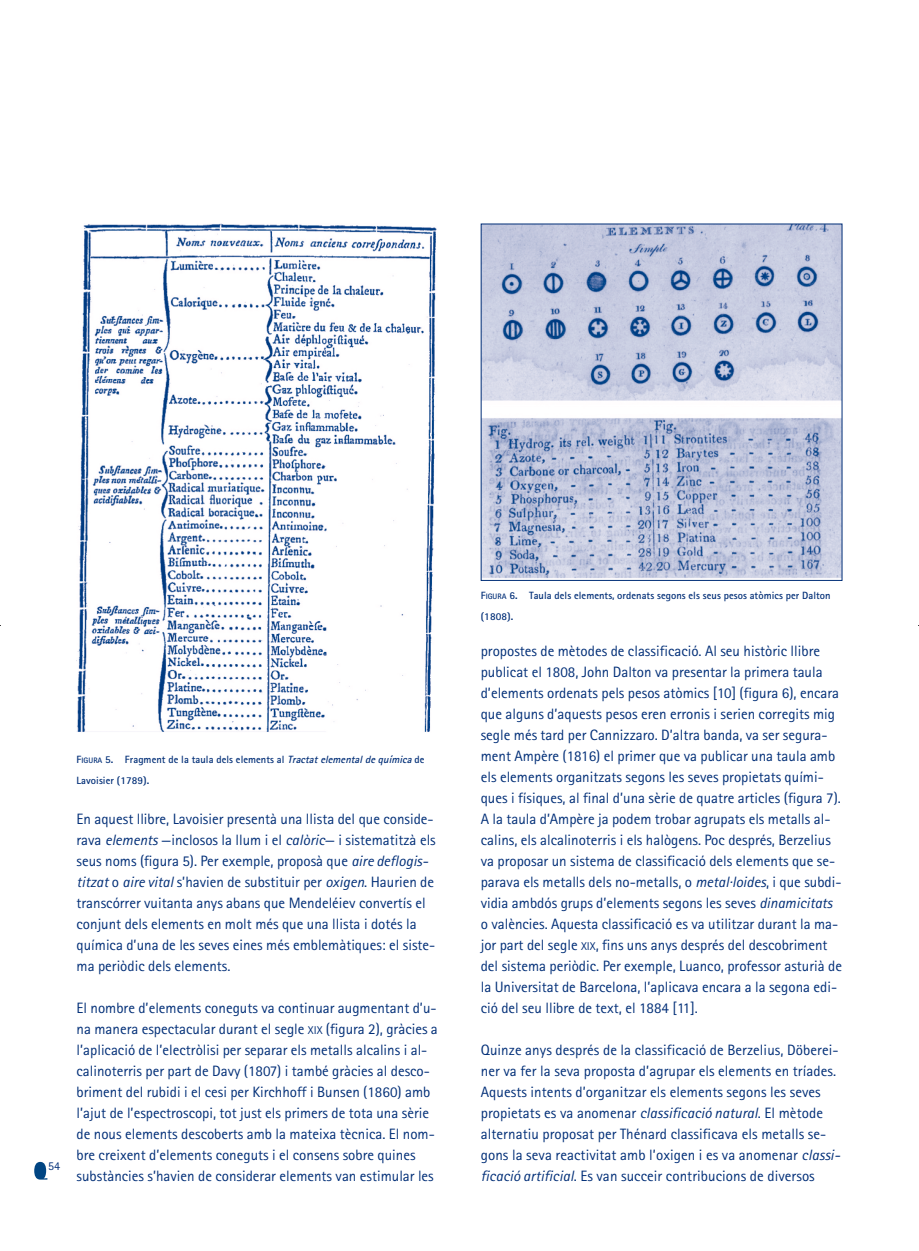
<style>
.page{position:relative;width:919px;height:1251px;background:#fff}
.page>*{position:absolute;margin:0;border:0;box-sizing:border-box;transform-origin:0 0}
.t1{font:15px/21px "Rotis Sans Serif";color:#002e77}
.t2{font:12px "Rotis Sans Serif";color:#002e77}
.t3{font:700 10.5px/21px "Rotis Sans Serif";letter-spacing:.005em;color:#002e77}
.s1{font-size:7.8px}
.s2{font-style:italic}
.s3{font-size:11.25px}
</style>
<div class="page">
<svg style="left:38px;top:1161px;width:10px;height:19px"></svg>
<svg style="left:34px;top:1162px;width:13px;height:17px"></svg>
<img style="left:77px;top:224px;width:360px;height:508px">
<img style="left:482px;top:226px;width:358px;height:353px">
<p class="t2" style="left:48px;top:1162px;width:14px">54</p>
<p class="t3" style="left:77px;top:750px;width:349px">F<span class="s1">IGURA</span> 5. Fragment de la taula dels elements al <span class="s2">Tractat elemental de química</span>de<br>Lavoisier (1789).</p>
<p class="t1" style="left:77px;top:810px;width:361px">En aquest llibre, Lavoisier presentà una llista del que conside&shy;rava <span class="s2">elements</span> —inclosos la llum i el <span class="s2">calòric</span>— i sistematitzà els seus noms (figura 5). Per exemple, proposà que <span class="s2">aire deflogis&shy;titzat</span> o <span class="s2">aire vital</span> s’havien de substituir per <span class="s2">oxigen</span>. Haurien de transcórrer vuitanta anys abans que Mendeléiev convertís el conjunt dels elements en molt més que una llista i dotés la química d’una de les seves eines més emblemàtiques: el siste&shy;ma periòdic dels elements.</p>
<p class="t1" style="left:77px;top:999px;width:363px">El nombre d’elements coneguts va continuar augmentant d’u&shy;na manera espectacular durant el segle <span class="s3">XIX</span> (figura 2), gràcies a l’aplicació de l’electròlisi per separar els metalls alcalins i al&shy;calinoterris per part de Davy (1807) i també gràcies al desco&shy;briment del rubidi i el cesi per Kirchhoff i Bunsen (1860) amb l’ajut de l’espectroscopi, tot just els primers de tota una sèrie de nous elements descoberts amb la mateixa tècnica. El nom&shy;bre creixent d’elements coneguts i el consens sobre quines substàncies s’havien de considerar elements van estimular les</p>
<p class="t3" style="left:480px;top:585px;width:351px">F<span class="s1">IGURA</span> 6. Taula dels elements, ordenats segons els seus pesos atòmics per Dalton (1808).</p>
<p class="t1" style="left:480px;top:642px;width:363px">propostes de mètodes de classificació. Al seu històric llibre publicat el 1808, John Dalton va presentar la primera taula d’elements ordenats pels pesos atòmics [10] (figura 6), encara que alguns d’aquests pesos eren erronis i serien corregits mig segle més tard per Cannizzaro. D’altra banda, va ser segura&shy;ment Ampère (1816) el primer que va publicar una taula amb els elements organitzats segons les seves propietats quími&shy;ques i físiques, al final d’una sèrie de quatre articles (figura 7).<br>A la taula d’Ampère ja podem trobar agrupats els metalls al&shy;calins, els alcalinoterris i els halògens. Poc després, Berzelius va proposar un sistema de classificació dels elements que se&shy;parava els metalls dels no-metalls, o <span class="s2">metal·loides</span>, i que subdi&shy;vidia ambdós grups d’elements segons les seves <span class="s2">dinamicitats </span>o valències. Aquesta classificació es va utilitzar durant la ma&shy;jor part del segle <span class="s3">XIX</span>, fins uns anys després del descobriment del sistema periòdic. Per exemple, Luanco, professor asturià de la Universitat de Barcelona, l’aplicava encara a la segona edi&shy;ció del seu llibre de text, el 1884 [11].</p>
<p class="t1" style="left:480px;top:1041px;width:361px">Quinze anys després de la classificació de Berzelius, Döberei&shy;ner va fer la seva proposta d’agrupar els elements en tríades.<br>Aquests intents d’organitzar els elements segons les seves propietats es va anomenar <span class="s2">classificació natural</span>. El mètode alternatiu proposat per Thénard classificava els metalls se&shy;gons la seva reactivitat amb l’oxigen i es va anomenar <span class="s2">classi&shy;ficació artificial</span>. Es van succeir contribucions de diversos</p>
</div>
